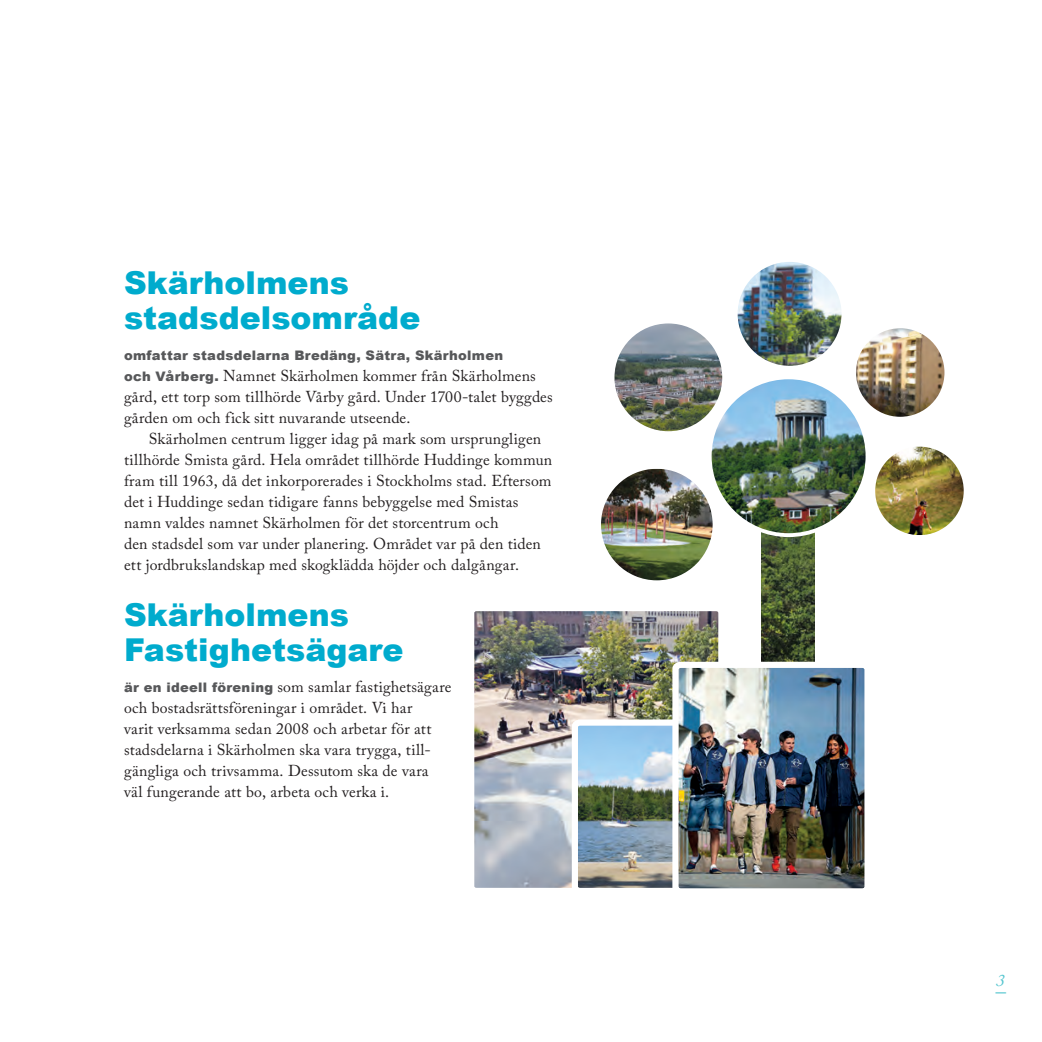
<style>
.page{position:relative;width:1042px;height:1042px;background:#fff}
.page>*{position:absolute;margin:0;border:0;box-sizing:border-box;transform-origin:0 0}
.Rubrik_18{font:900 31.5px "Arial";color:#00abcd}
.brödtext{font:900 31.5px "Arial";color:#00abcd}
.t1{font:italic 21px "Adobe Caslon Pro";color:#54c5cf}
.t2{font:italic 17.5px "Adobe Caslon Pro";color:#54c5cf}
.brödtext-2{font:15.75px/21px "Adobe Caslon Pro";letter-spacing:.01em;color:#231f20}
.brödtext-3{font:900 13.12px "Arial";letter-spacing:.02em;color:#57585a}
.s1{font-family:"Arial";font-weight:900;font-size:13.12px;color:#57585a}
</style>
<div class="page">
<img style="left:761px;top:532px;width:53px;height:126px">
<img style="left:710px;top:377px;width:158px;height:158px;border-radius:79px">
<img style="left:739px;top:263px;width:101px;height:102px">
<div style="left:734px;top:258px;width:111px;height:112px;border:4px solid #fff;border-radius:50%"></div>
<img style="left:876px;top:448px;width:86px;height:86px">
<div style="left:871px;top:443px;width:96px;height:96px;border:4px solid #fff;border-radius:50%"></div>
<img style="left:854px;top:326px;width:92px;height:93px;border-radius:46px">
<div style="left:852px;top:324px;width:96px;height:97px;border:4px solid #fff;border-radius:50%"></div>
<img style="left:612px;top:321px;width:112px;height:112px;border-radius:56px">
<div style="left:610px;top:320px;width:116px;height:115px;border:4px solid #fff;border-radius:50%"></div>
<img style="left:602px;top:469px;width:112px;height:110px">
<div style="left:597px;top:465px;width:119px;height:119px;border:4px solid #fff;border-radius:50%"></div>
<img style="left:474px;top:611px;width:245px;height:277px">
<img style="left:569px;top:665px;width:100px;height:223px">
<img style="left:669px;top:658px;width:196px;height:231px">
<div style="left:708px;top:375px;width:161px;height:162px;border:4px solid #fff;border-radius:50%"></div>
<p class="Rubrik_18" style="left:124px;top:265px;width:227px">Skärholmens</p>
<p class="brödtext" style="left:124px;top:300px;width:298px">stadsdelsområde</p>
<p class="brödtext-3" style="left:124px;top:348px;width:381px">omfattar stadsdelarna Bredäng, Sätra, Skärholmen</p>
<p class="brödtext-2" style="left:124px;top:365px;width:430px"><span class="s1">och Vårberg.</span> Namnet Skärholmen kommer från Skärholmens gård, ett torp som tillhörde Vårby gård. Under 1700-talet byggdes gården om och fick sitt nuvarande utseende.</p>
<p class="brödtext-2" style="left:124px;top:428px;width:430px;text-indent:25px">Skärholmen centrum ligger idag på mark som ursprungligen tillhörde Smista gård. Hela området tillhörde Huddinge kommun fram till 1963, då det inkorporerades i Stockholms stad. Eftersom det i Huddinge sedan tidigare fanns bebyggelse med Smistas namn valdes namnet Skärholmen för det storcentrum och</p>
<p class="brödtext-2" style="left:124px;top:533px;width:418px">den stadsdel som var under planering. Området var på den tiden</p>
<p class="brödtext-2" style="left:124px;top:554px;width:396px">ett jordbrukslandskap med skogklädda höjder och dalgångar.</p>
<p class="Rubrik_18" style="left:124px;top:597px;width:227px">Skärholmens</p>
<p class="Rubrik_18" style="left:124px;top:632px;width:281px">Fastighetsägare</p>
<p class="brödtext-2" style="left:124px;top:676px;width:329px"><span class="s1">är en ideell förening</span> som samlar fastighetsägare</p>
<p class="brödtext-2" style="left:124px;top:697px;width:290px">och bostadsrättsföreningar i området. Vi har</p>
<p class="brödtext-2" style="left:124px;top:718px;width:309px">varit verksamma sedan 2008 och arbetar för att</p>
<p class="brödtext-2" style="left:124px;top:739px;width:308px">stadsdelarna i Skärholmen ska vara trygga, till-</p>
<p class="brödtext-2" style="left:124px;top:760px;width:306px">gängliga och trivsamma. Dessutom ska de vara</p>
<p class="brödtext-2" style="left:124px;top:781px;width:267px">väl fungerande att bo, arbeta och verka i.</p>
<p class="t2" style="left:996px;top:969px;width:10px">3</p>
<h2 class="t1" style="left:995px;top:978px;width:12px">–</h2>
</div>
